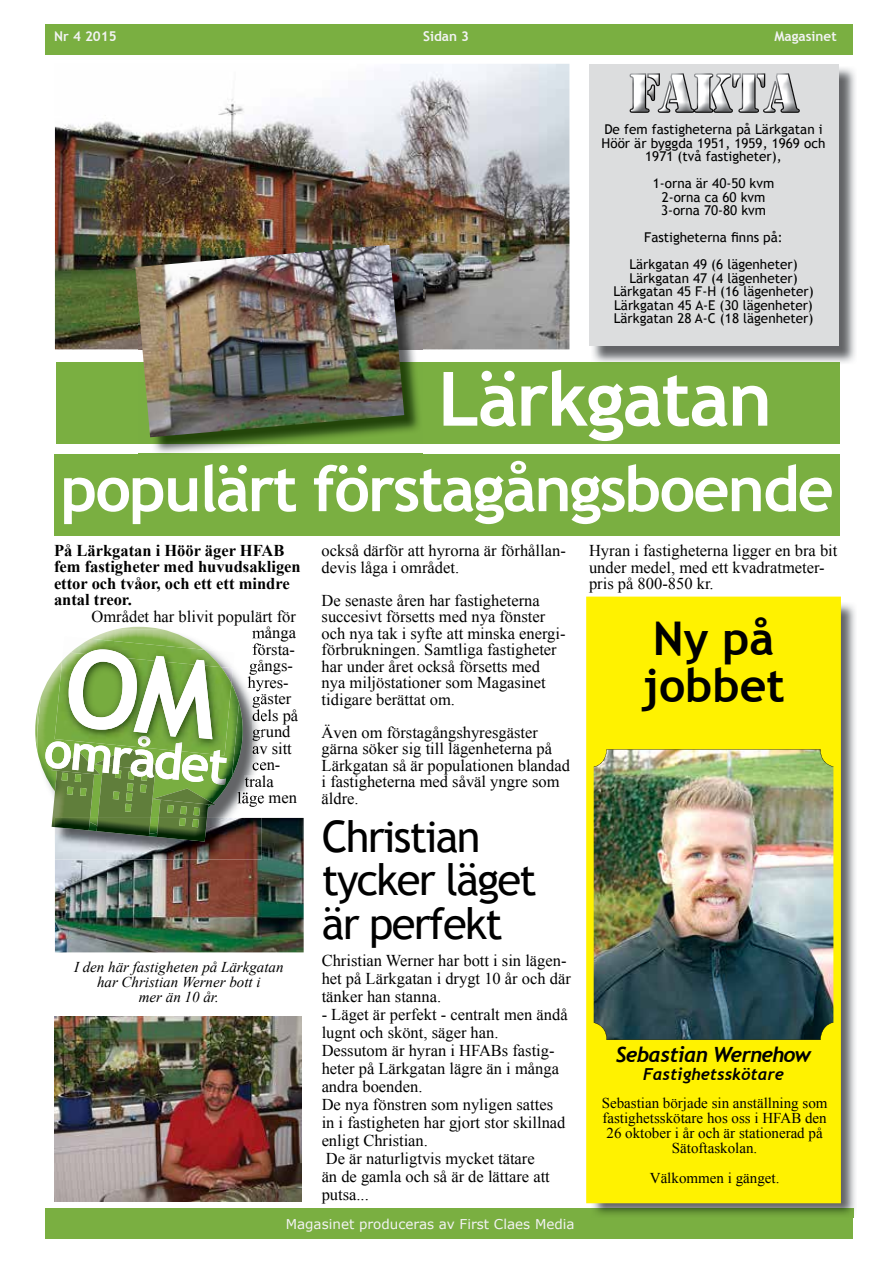
<style>
.page{position:relative;width:893px;height:1263px;background:#fff}
.page>*{position:absolute;margin:0;border:0;box-sizing:border-box;transform-origin:0 0}
.t1{font:700 75px "Trebuchet MS";letter-spacing:-.02em;color:#fff}
.t2{font:700 63px "Trebuchet MS";letter-spacing:-.03em;color:#fff}
.t3{font:700 46.5px/46.5px "Trebuchet MS";color:#000}
.t4{font:43.5px/43.5px "Trebuchet MS";letter-spacing:-.04em;color:#000}
.t5{font:italic 700 21px "Trebuchet";letter-spacing:-.03em;color:#000}
.t6{font:16.5px/16.5px "Times New Roman";color:#000}
.t7{font:700 16.5px/16.5px "Times New Roman";color:#000}
.t8{font:italic 700 16.5px "Trebuchet";color:#000}
.t9{font:15px/15px "Times New Roman";color:#000;text-align:center}
.t10{font:italic 15px/15px "Times New Roman";color:#000;text-align:center}
.t11{font:13.5px/13.5px "Trebuchet MS";color:#000;text-align:center}
.t12{font:13.5px "Verdana";color:#f3f3f4}
.t13{font:700 13.5px "Trebuchet MS";color:#f3f3f4}
</style>
<div class="page">
<div style="left:54px;top:454px;width:785px;height:81px;background:#7aaf41"></div>
<div style="left:56px;top:363px;width:783px;height:81px;background:#7aaf41"></div>
<div style="left:45px;top:1209px;width:808px;height:30px;background:#7aaf41"></div>
<div style="left:45px;top:24px;width:808px;height:30px;background:#7aaf41"></div>
<img style="left:591px;top:604px;width:264px;height:614px">
<img style="left:591px;top:1209px;width:262px;height:9px">
<img style="left:586px;top:597px;width:255px;height:606px">
<img style="left:591px;top:66px;width:264px;height:298px">
<img style="left:591px;top:363px;width:248px;height:1px">
<div style="left:589px;top:64px;width:249px;height:281px;background:#dcddde"></div>
<img style="left:732px;top:74px;width:6px;height:38px">
<img style="left:630px;top:74px;width:102px;height:38px">
<img style="left:695px;top:75px;width:17px;height:37px">
<img style="left:631px;top:75px;width:17px;height:37px">
<svg style="left:733px;top:75px;width:5px;height:12px"></svg>
<img style="left:670px;top:75px;width:23px;height:37px">
<svg style="left:649px;top:75px;width:10px;height:10px"></svg>
<img style="left:630px;top:77px;width:2px;height:32px">
<img style="left:738px;top:73px;width:62px;height:40px">
<img style="left:763px;top:81px;width:14px;height:32px">
<img style="left:658px;top:81px;width:14px;height:32px">
<img style="left:647px;top:84px;width:8px;height:17px">
<img style="left:55px;top:818px;width:249px;height:134px">
<img style="left:55px;top:64px;width:514px;height:285px">
<img style="left:55px;top:1017px;width:247px;height:185px">
<img style="left:51px;top:659px;width:210px;height:169px">
<svg style="left:252px;top:630px;width:9px;height:25px"></svg>
<img style="left:248px;top:660px;width:13px;height:16px">
<img style="left:248px;top:676px;width:13px;height:15px">
<img style="left:252px;top:694px;width:9px;height:30px">
<img style="left:253px;top:709px;width:8px;height:15px">
<img style="left:252px;top:726px;width:9px;height:15px">
<svg style="left:253px;top:742px;width:8px;height:12px"></svg>
<svg style="left:253px;top:763px;width:8px;height:7px"></svg>
<img style="left:245px;top:775px;width:16px;height:12px">
<img style="left:239px;top:792px;width:22px;height:15px">
<img style="left:55px;top:818px;width:206px;height:41px">
<svg style="left:149px;top:834px;width:8px;height:3px"></svg>
<img style="left:118px;top:627px;width:42px;height:2px">
<img style="left:91px;top:629px;width:99px;height:10px">
<img style="left:35px;top:712px;width:2px;height:31px">
<svg style="left:36px;top:733px;width:1px;height:16px"></svg>
<img style="left:37px;top:661px;width:61px;height:157px">
<svg style="left:89px;top:818px;width:8px;height:13px"></svg>
<img style="left:239px;top:703px;width:4px;height:73px">
<img style="left:155px;top:683px;width:84px;height:135px">
<img style="left:151px;top:818px;width:6px;height:16px">
<img style="left:98px;top:773px;width:57px;height:45px">
<img style="left:97px;top:818px;width:54px;height:18px">
<img style="left:159px;top:805px;width:49px;height:13px">
<img style="left:157px;top:818px;width:50px;height:23px">
<img style="left:52px;top:775px;width:42px;height:52px">
<img style="left:55px;top:818px;width:35px;height:12px">
<img style="left:51px;top:755px;width:49px;height:20px">
<img style="left:156px;top:788px;width:60px;height:17px">
<svg style="left:62px;top:773px;width:24px;height:23px"></svg>
<svg style="left:167px;top:805px;width:33px;height:22px"></svg>
<img style="left:45px;top:741px;width:26px;height:28px">
<img style="left:72px;top:755px;width:37px;height:18px">
<img style="left:156px;top:755px;width:25px;height:25px">
<img style="left:182px;top:755px;width:26px;height:27px">
<img style="left:210px;top:755px;width:17px;height:29px">
<img style="left:231px;top:659px;width:3px;height:9px">
<img style="left:231px;top:667px;width:2px;height:16px">
<img style="left:70px;top:639px;width:146px;height:14px">
<img style="left:55px;top:659px;width:176px;height:96px">
<img style="left:62px;top:653px;width:169px;height:30px">
<svg style="left:62px;top:653px;width:8px;height:8px"></svg>
<svg style="left:109px;top:736px;width:47px;height:76px"></svg>
<svg style="left:175px;top:742px;width:7px;height:9px"></svg>
<svg style="left:214px;top:750px;width:7px;height:5px"></svg>
<img style="left:86px;top:649px;width:41px;height:5px">
<img style="left:69px;top:654px;width:68px;height:76px">
<img style="left:155px;top:656px;width:50px;height:5px">
<img style="left:134px;top:661px;width:78px;height:78px">
<img style="left:138px;top:248px;width:284px;height:206px">
<img style="left:138px;top:363px;width:284px;height:81px">
<img style="left:135px;top:245px;width:269px;height:192px">
<p class="t13" style="left:423px;top:28px;width:47px">Sidan 3</p>
<p class="t13" style="left:54px;top:28px;width:64px">Nr 4 2015</p>
<p class="t13" style="left:774px;top:28px;width:64px">Magasinet</p>
<p class="t11" style="left:602px;top:123px;width:225px">De fem fastigheterna på Lärkgatan i<br>Höör är byggda 1951, 1959, 1969 och<br>1971 (två fastigheter),</p>
<p class="t11" style="left:653px;top:177px;width:123px">1-orna är 40-50 kvm<br>2-orna ca 60 kvm<br>3-orna 70-80 kvm</p>
<p class="t11" style="left:629px;top:224px;width:170px;line-height:27px">Fastigheterna finns på:<br>Lärkgatan 49 (6 lägenheter)</p>
<p class="t11" style="left:613px;top:272px;width:202px">Lärkgatan 47 (4 lägenheter)<br>Lärkgatan 45 F-H (16 lägenheter)<br>Lärkgatan 45 A-E (30 lägenheter)<br>Lärkgatan 28 A-C (18 lägenheter)</p>
<h1 class="t1" style="left:438px;top:352px;width:336px">Lärkgatan</h1>
<h2 class="t2" style="left:61px;top:449px;width:775px">populärt förstagångsboende</h2>
<p class="t7" style="left:54px;top:542px;width:248px">På Lärkgatan i Höör äger HFAB fem fastigheter med huvudsakligen ettor och tvåor, och ett ett mindre antal treor.</p>
<p class="t6" style="left:247px;top:608px;width:52px;text-indent:-156px">Området har blivit populärt för många första&shy;gångs&shy;hyres&shy;gäster dels på grund av sitt cen-</p>
<p class="t6" style="left:237px;top:789px;width:62px">läge men</p>
<p class="t10" style="left:74px;top:959px;width:211px">I den här fastigheten på Lärkgatan har Christian Werner bott i<br>mer än 10 år.</p>
<p class="t6" style="left:322px;top:542px;width:246px">också därför att hyrorna är förhållan&shy;devis låga i området.</p>
<p class="t6" style="left:322px;top:591px;width:245px">De senaste åren har fastigheterna succesivt försetts med nya fönster och nya tak i syfte att minska energi&shy;förbrukningen. Samtliga fastigheter har under året också försetts med nya miljöstationer som Magasinet tidigare berättat om.</p>
<p class="t6" style="left:322px;top:723px;width:250px">Även om förstagångshyresgäster gärna söker sig till lägenheterna på<br>Lärkgatan så är populationen blandad i fastigheterna med såväl yngre som äldre.</p>
<h3 class="t4" style="left:322px;top:815px;width:217px">Christian tycker läget är perfekt</h3>
<p class="t6" style="left:322px;top:951px;width:251px;line-height:18px">Christian Werner har bott i sin lägen&shy;het på Lärkgatan i drygt 10 år och där tänker han stanna.</p>
<p class="t6" style="left:322px;top:1005px;width:248px;line-height:18px">- Läget är perfekt - centralt men ändå lugnt och skönt, säger han.<br>Dessutom är hyran i HFABs fastig&shy;heter på Lärkgatan lägre än i många andra boenden.<br>De nya fönstren som nyligen sattes in i fastigheten har gjort stor skillnad enligt Christian.<br>De är naturligtvis mycket tätare<br>än de gamla och så är de lättare att putsa...</p>
<p class="t12" style="left:286px;top:1214px;width:290px">Magasinet produceras av First Claes Media</p>
<p class="t6" style="left:589px;top:542px;width:250px">Hyran i fastigheterna ligger en bra bit under medel, med ett kvadratmeter&shy;pris på 800-850 kr.</p>
<h3 class="t3" style="left:642px;top:615px;width:144px">Ny på jobbet</h3>
<p class="t5" style="left:616px;top:1041px;width:197px">Sebastian Wernehow</p>
<p class="t8" style="left:643px;top:1064px;width:143px">Fastighetsskötare</p>
<p class="t9" style="left:602px;top:1095px;width:227px">Sebastian började sin anställning som fastighetsskötare hos oss i HFAB den<br>26 oktober i år och är stationerad på<br>Sätoftaskolan.</p>
<p class="t9" style="left:650px;top:1170px;width:131px">Välkommen i gänget.</p>
</div>
